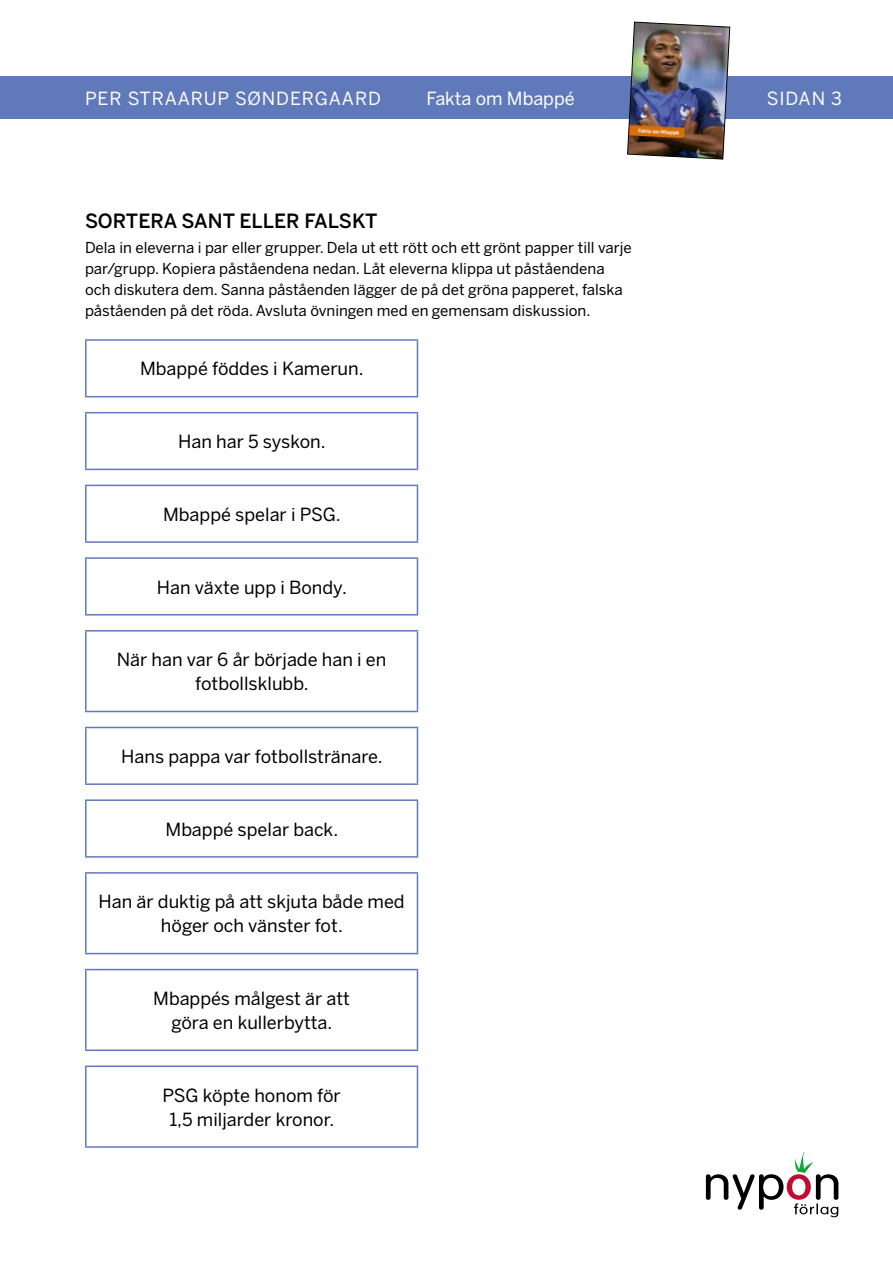
<style>
.page{position:relative;width:893px;height:1263px;background:#fff}
.page>*{position:absolute;margin:0;border:0;box-sizing:border-box;transform-origin:0 0}
.t1{font:500 19.5px "Benton Sans";color:#000}
.t2{font:18px/24px "Benton Sans";color:#000;text-align:center}
.t3{font:18px "Benton Sans";letter-spacing:.04em;color:#fff}
.t4{font:18px "Benton Sans";color:#fff}
.t5{font:15px/21px "Benton Sans";color:#000}
</style>
<div class="page">
<svg style="left:706px;top:1152px;width:132px;height:65px"></svg>
<div style="left:0;top:77px;width:893px;height:42px;background:#6079bb"></div>
<img style="left:627px;top:21px;width:103px;height:139px">
<hr style="left:85px;top:339px;width:333px;height:2px;background:#6079bb">
<hr style="left:85px;top:341px;width:2px;height:55px;background:#6079bb">
<hr style="left:417px;top:341px;width:1px;height:55px;background:#6079bb">
<hr style="left:85px;top:396px;width:333px;height:1px;background:#6079bb">
<hr style="left:85px;top:412px;width:333px;height:1px;background:#6079bb">
<hr style="left:85px;top:413px;width:2px;height:56px;background:#6079bb">
<hr style="left:417px;top:413px;width:1px;height:56px;background:#6079bb">
<hr style="left:85px;top:469px;width:333px;height:1px;background:#6079bb">
<hr style="left:85px;top:485px;width:333px;height:1px;background:#6079bb">
<hr style="left:85px;top:486px;width:2px;height:55px;background:#6079bb">
<hr style="left:417px;top:486px;width:1px;height:55px;background:#6079bb">
<hr style="left:85px;top:541px;width:333px;height:2px;background:#6079bb">
<hr style="left:85px;top:557px;width:333px;height:2px;background:#6079bb">
<hr style="left:85px;top:559px;width:2px;height:55px;background:#6079bb">
<hr style="left:417px;top:559px;width:1px;height:55px;background:#6079bb">
<hr style="left:85px;top:614px;width:333px;height:1px;background:#6079bb">
<hr style="left:85px;top:630px;width:333px;height:1px;background:#6079bb">
<hr style="left:85px;top:631px;width:2px;height:80px;background:#6079bb">
<hr style="left:417px;top:631px;width:1px;height:80px;background:#6079bb">
<hr style="left:85px;top:711px;width:333px;height:1px;background:#6079bb">
<hr style="left:85px;top:727px;width:333px;height:1px;background:#6079bb">
<hr style="left:85px;top:728px;width:2px;height:55px;background:#6079bb">
<hr style="left:417px;top:728px;width:1px;height:55px;background:#6079bb">
<hr style="left:85px;top:783px;width:333px;height:2px;background:#6079bb">
<hr style="left:85px;top:799px;width:333px;height:2px;background:#6079bb">
<hr style="left:85px;top:801px;width:2px;height:55px;background:#6079bb">
<hr style="left:417px;top:801px;width:1px;height:55px;background:#6079bb">
<hr style="left:85px;top:856px;width:333px;height:2px;background:#6079bb">
<hr style="left:85px;top:872px;width:333px;height:2px;background:#6079bb">
<hr style="left:85px;top:874px;width:2px;height:79px;background:#6079bb">
<hr style="left:417px;top:874px;width:1px;height:79px;background:#6079bb">
<hr style="left:85px;top:953px;width:333px;height:1px;background:#6079bb">
<hr style="left:85px;top:969px;width:333px;height:1px;background:#6079bb">
<hr style="left:85px;top:970px;width:2px;height:79px;background:#6079bb">
<hr style="left:417px;top:970px;width:1px;height:79px;background:#6079bb">
<hr style="left:85px;top:1049px;width:333px;height:2px;background:#6079bb">
<hr style="left:85px;top:1065px;width:333px;height:2px;background:#6079bb">
<hr style="left:85px;top:1067px;width:2px;height:79px;background:#6079bb">
<hr style="left:417px;top:1067px;width:1px;height:79px;background:#6079bb">
<hr style="left:85px;top:1146px;width:333px;height:2px;background:#6079bb">
<p class="t3" style="left:85px;top:87px;width:297px">PER STRAARUP SØNDERGAARD</p>
<p class="t4" style="left:426px;top:87px;width:150px">Fakta om Mbappé</p>
<p class="t3" style="left:767px;top:87px;width:77px">SIDAN 3</p>
<p class="t1" style="left:85px;top:209px;width:294px">SORTERA SANT ELLER FALSKT</p>
<p class="t5" style="left:85px;top:237px;width:548px">Dela in eleverna i par eller grupper. Dela ut ett rött och ett grönt papper till varje par/grupp. Kopiera påståendena nedan. Låt eleverna klippa ut påståendena och diskutera dem. Sanna påståenden lägger de på det gröna papperet, falska påståenden på det röda. Avsluta övningen med en gemensam diskussion.</p>
<p class="t2" style="left:140px;top:357px;width:225px">Mbappé föddes i Kamerun.</p>
<p class="t2" style="left:178px;top:430px;width:149px">Han har 5 syskon.</p>
<p class="t2" style="left:163px;top:502px;width:179px">Mbappé spelar i PSG.</p>
<p class="t2" style="left:157px;top:575px;width:191px">Han växte upp i Bondy.</p>
<p class="t2" style="left:117px;top:648px;width:271px">När han var 6 år började han i en fotbollsklubb.</p>
<p class="t2" style="left:121px;top:744px;width:263px">Hans pappa var fotbollstränare.</p>
<p class="t2" style="left:166px;top:817px;width:174px">Mbappé spelar back.</p>
<p class="t2" style="left:99px;top:890px;width:308px">Han är duktig på att skjuta både med höger och vänster fot.</p>
<p class="t2" style="left:153px;top:986px;width:198px">Mbappés målgest är att göra en kullerbytta.</p>
<p class="t2" style="left:163px;top:1083px;width:180px">PSG köpte honom för<br>1,5 miljarder kronor.</p>
</div>
